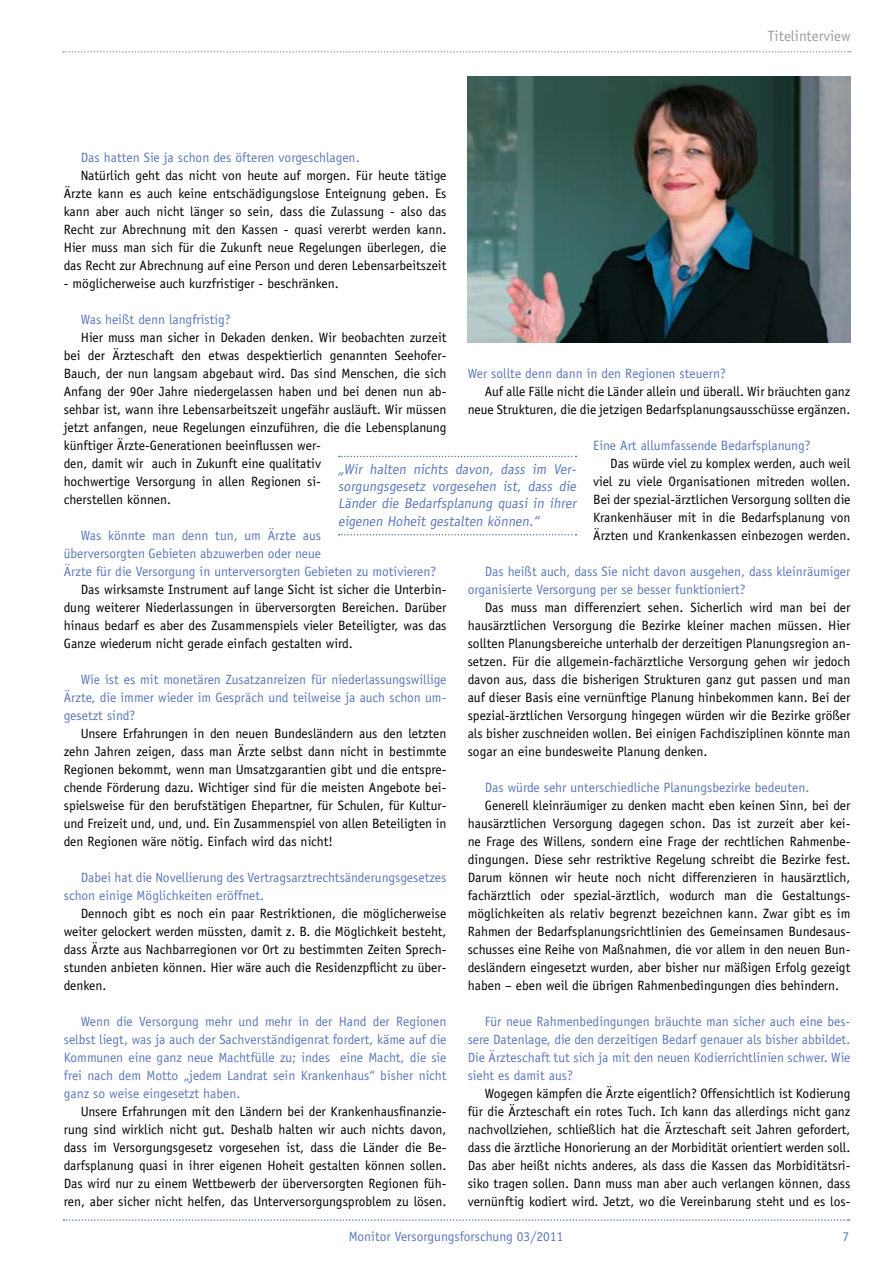
<style>
.page{position:relative;width:893px;height:1263px;background:#fff}
.page>*{position:absolute;margin:0;border:0;box-sizing:border-box;transform-origin:0 0}
.t1{font:15px "Officina Sans";color:#9c9d9d}
.t2{font:14.25px/17.1px "Officina Sans";color:#5c79bb;text-align:justify}
.t3{font:13.5px/18px "Officina Sans";color:#000;text-align:justify}
.t4{font:13.5px/18px "Officina Sans";color:#5c79bb}
</style>
<div class="page">
<svg style="left:63px;top:51px;width:788px;height:2px"></svg>
<svg style="left:63px;top:1219px;width:787px;height:2px"></svg>
<svg style="left:339px;top:456px;width:237px;height:1px"></svg>
<svg style="left:339px;top:534px;width:237px;height:1px"></svg>
<img style="left:468px;top:76px;width:382px;height:266px">
<p class="t1" style="left:768px;top:27px;width:84px">Titelinterview</p>
<p class="t4" style="left:81px;top:148px;width:280px">Das hatten Sie ja schon des öfteren vorgeschlagen.</p>
<p class="t3" style="left:64px;top:166px;width:384px;text-indent:17px">Natürlich geht das nicht von heute auf morgen. Für heute tätige Ärzte kann es auch keine entschädigungslose Enteignung geben. Es kann aber auch nicht länger so sein, dass die Zulassung - also das Recht zur Abrechnung mit den Kassen - quasi vererbt werden kann.<br>Hier muss man sich für die Zukunft neue Regelungen überlegen, die das Recht zur Abrechnung auf eine Person und deren Lebensarbeitszeit</p>
<p class="t3" style="left:64px;top:274px;width:277px">- möglicherweise auch kurzfristiger - beschränken.</p>
<p class="t4" style="left:81px;top:310px;width:151px">Was heißt denn langfristig?</p>
<p class="t3" style="left:64px;top:328px;width:384px;text-align:left;text-indent:17px">Hier muss man sicher in Dekaden denken. Wir beobachten zurzeit bei der Ärzteschaft den etwas despektierlich genannten Seehofer-Bauch, der nun langsam abgebaut wird. Das sind Menschen, die sich Anfang der 90er Jahre niedergelassen haben und bei denen nun ab&shy;sehbar ist, wann ihre Lebensarbeitszeit ungefähr ausläuft. Wir müssen jetzt anfangen, neue Regelungen einzuführen, die die Lebensplanung künftiger Ärzte-Generationen beeinflussen wer-<br>den, damit wir auch in Zukunft eine qualitativ<br>hochwertige Versorgung in allen Regionen si-<br>cherstellen können.</p>
<p class="t4" style="left:64px;top:526px;width:374px;text-indent:17px">Was könnte man denn tun, um Ärzte aus<br>überversorgten Gebieten abzuwerben oder neue<br>Ärzte für die Versorgung in unterversorgten Gebieten zu motivieren?</p>
<p class="t3" style="left:64px;top:580px;width:384px;text-indent:17px">Das wirksamste Instrument auf lange Sicht ist sicher die Unterbin&shy;dung weiterer Niederlassungen in überversorgten Bereichen. Darüber hinaus bedarf es aber des Zusammenspiels vieler Beteiligter, was das Ganze wiederum nicht gerade einfach gestalten wird.</p>
<p class="t4" style="left:64px;top:670px;width:384px;text-align:justify;text-indent:17px">Wie ist es mit monetären Zusatzanreizen für niederlassungswillige Ärzte, die immer wieder im Gespräch und teilweise ja auch schon um&shy;gesetzt sind?</p>
<p class="t3" style="left:64px;top:724px;width:384px;text-indent:17px">Unsere Erfahrungen in den neuen Bundesländern aus den letzten zehn Jahren zeigen, dass man Ärzte selbst dann nicht in bestimmte Regionen bekommt, wenn man Umsatzgarantien gibt und die entspre&shy;chende Förderung dazu. Wichtiger sind für die meisten Angebote bei&shy;spielsweise für den berufstätigen Ehepartner, für Schulen, für Kultur&shy;und Freizeit und, und, und. Ein Zusammenspiel von allen Beteiligten in den Regionen wäre nötig. Einfach wird das nicht!</p>
<p class="t4" style="left:64px;top:868px;width:384px;text-indent:17px">Dabei hat die Novellierung des Vertragsarztrechtsänderungsgesetzes schon einige Möglichkeiten eröffnet.</p>
<p class="t3" style="left:64px;top:904px;width:384px;text-indent:17px">Dennoch gibt es noch ein paar Restriktionen, die möglicherweise weiter gelockert werden müssten, damit z. B. die Möglichkeit besteht, dass Ärzte aus Nachbarregionen vor Ort zu bestimmten Zeiten Sprech&shy;stunden anbieten können. Hier wäre auch die Residenzpflicht zu über&shy;denken.</p>
<p class="t4" style="left:64px;top:1012px;width:384px;text-align:justify;text-indent:17px">Wenn die Versorgung mehr und mehr in der Hand der Regionen selbst liegt, was ja auch der Sachverständigenrat fordert, käme auf die Kommunen eine ganz neue Machtfülle zu; indes eine Macht, die sie frei nach dem Motto „jedem Landrat sein Krankenhaus“ bisher nicht ganz so weise eingesetzt haben.</p>
<p class="t3" style="left:64px;top:1102px;width:384px;text-indent:17px">Unsere Erfahrungen mit den Ländern bei der Krankenhausfinanzie&shy;rung sind wirklich nicht gut. Deshalb halten wir auch nichts davon, dass im Versorgungsgesetz vorgesehen ist, dass die Länder die Be&shy;darfsplanung quasi in ihrer eigenen Hoheit gestalten können sollen.<br>Das wird nur zu einem Wettbewerb der überversorgten Regionen füh&shy;ren, aber sicher nicht helfen, das Unterversorgungsproblem zu lösen.</p>
<p class="t4" style="left:468px;top:364px;width:260px">Wer sollte denn dann in den Regionen steuern?</p>
<p class="t3" style="left:468px;top:382px;width:384px;text-align:right">Auf alle Fälle nicht die Länder allein und überall. Wir bräuchten ganz neue Strukturen, die die jetzigen Bedarfsplanungsausschüsse ergänzen.</p>
<p class="t4" style="left:593px;top:436px;width:219px">Eine Art allumfassende Bedarfsplanung?</p>
<p class="t3" style="left:593px;top:454px;width:259px;text-indent:17px">Das würde viel zu komplex werden, auch weil viel zu viele Organisationen mitreden wollen.<br>Bei der spezial-ärztlichen Versorgung sollten die Krankenhäuser mit in die Bedarfsplanung von Ärzten und Krankenkassen einbezogen werden.</p>
<p class="t4" style="left:468px;top:562px;width:384px;text-indent:17px">Das heißt auch, dass Sie nicht davon ausgehen, dass kleinräumiger organisierte Versorgung per se besser funktioniert?</p>
<p class="t3" style="left:468px;top:598px;width:384px;text-indent:17px">Das muss man differenziert sehen. Sicherlich wird man bei der hausärztlichen Versorgung die Bezirke kleiner machen müssen. Hier sollten Planungsbereiche unterhalb der derzeitigen Planungsregion an&shy;setzen. Für die allgemein-fachärztliche Versorgung gehen wir jedoch davon aus, dass die bisherigen Strukturen ganz gut passen und man auf dieser Basis eine vernünftige Planung hinbekommen kann. Bei der spezial-ärztlichen Versorgung hingegen würden wir die Bezirke größer als bisher zuschneiden wollen. Bei einigen Fachdisziplinen könnte man sogar an eine bundesweite Planung denken.</p>
<p class="t4" style="left:485px;top:778px;width:326px">Das würde sehr unterschiedliche Planungsbezirke bedeuten.</p>
<p class="t3" style="left:468px;top:796px;width:384px;text-indent:17px">Generell kleinräumiger zu denken macht eben keinen Sinn, bei der hausärztlichen Versorgung dagegen schon. Das ist zurzeit aber kei&shy;ne Frage des Willens, sondern eine Frage der rechtlichen Rahmenbe&shy;dingungen. Diese sehr restriktive Regelung schreibt die Bezirke fest.<br>Darum können wir heute noch nicht differenzieren in hausärztlich, fachärztlich oder spezial-ärztlich, wodurch man die Gestaltungs&shy;möglichkeiten als relativ begrenzt bezeichnen kann. Zwar gibt es im Rahmen der Bedarfsplanungsrichtlinien des Gemeinsamen Bundesaus&shy;schusses eine Reihe von Maßnahmen, die vor allem in den neuen Bun&shy;desländern eingesetzt wurden, aber bisher nur mäßigen Erfolg gezeigt haben – eben weil die übrigen Rahmenbedingungen dies behindern.</p>
<p class="t4" style="left:468px;top:1012px;width:384px;text-align:justify;text-indent:17px">Für neue Rahmenbedingungen bräuchte man sicher auch eine bes&shy;sere Datenlage, die den derzeitigen Bedarf genauer als bisher abbildet.<br>Die Ärzteschaft tut sich ja mit den neuen Kodierrichtlinien schwer. Wie sieht es damit aus?</p>
<p class="t3" style="left:468px;top:1084px;width:384px;text-indent:17px">Wogegen kämpfen die Ärzte eigentlich? Offensichtlich ist Kodierung für die Ärzteschaft ein rotes Tuch. Ich kann das allerdings nicht ganz nachvollziehen, schließlich hat die Ärzteschaft seit Jahren gefordert, dass die ärztliche Honorierung an der Morbidität orientiert werden soll.<br>Das aber heißt nichts anderes, als dass die Kassen das Morbiditätsri&shy;siko tragen sollen. Dann muss man aber auch verlangen können, dass vernünftig kodiert wird. Jetzt, wo die Vereinbarung steht und es los-</p>
<p class="t2" style="left:338px;top:461px;width:242px">„Wir halten nichts davon, dass im Ver&shy;sorgungsgesetz vorgesehen ist, dass die Länder die Bedarfsplanung quasi in ihrer eigenen Hoheit gestalten können.“</p>
<p class="t4" style="left:349px;top:1227px;width:216px">Monitor Versorgungsforschung 03/2011</p>
<p class="t4" style="left:843px;top:1227px;width:8px">7</p>
</div>
